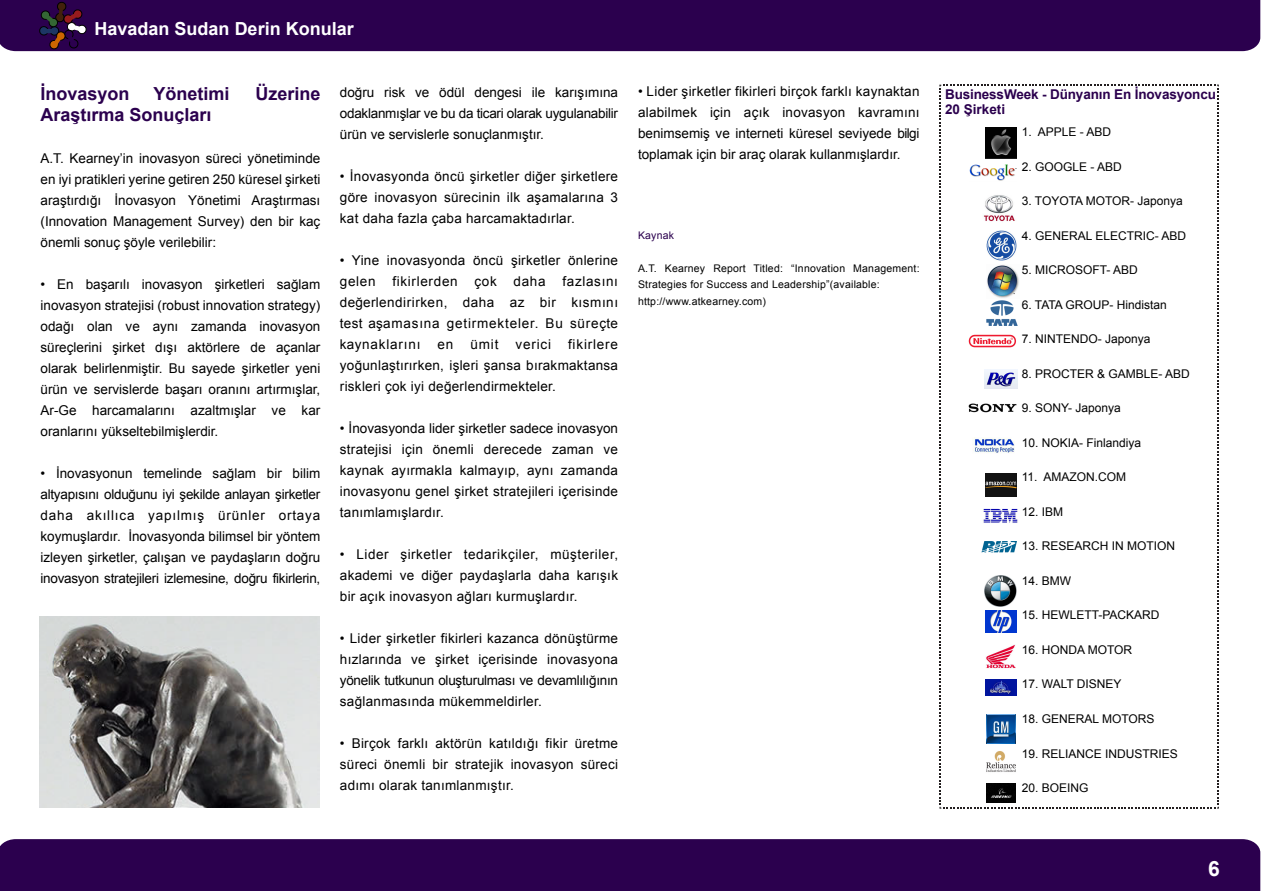
<style>
.page{position:relative;width:1261px;height:891px;background:#fff}
.page>*{position:absolute;margin:0;border:0;box-sizing:border-box;transform-origin:0 0}
.t1{font:700 21px "Arial";color:#fff}
.t2{font:700 18px "Arial";color:#2b004e}
.t3{font:700 18px "Arial";color:#fff}
.t4{font:13.5px/21px "Arial";letter-spacing:.02em;color:#000;text-align:justify}
.t5{font:700 13.5px/15px "Arial";letter-spacing:-.01em;color:#2b004e}
.t6{font:12px "Arial";color:#000}
.t7{font:10.5px/16.5px "Arial";letter-spacing:.02em;color:#000}
.t8{font:10.5px "Arial";letter-spacing:.02em;color:#2b004e}
</style>
<div class="page">
<img style="left:39px;top:616px;width:280px;height:192px">
<div style="left:0;top:839px;width:1260px;height:52px;background:#2b004e"></div>
<div style="left:0;top:0;width:1260px;height:51px;background:#2b004e"></div>
<svg style="left:39px;top:1px;width:48px;height:49px;background:#3b1843"></svg>
<svg style="left:939px;top:85px;width:280px;height:723px"></svg>
<img style="left:985px;top:128px;width:31px;height:30px">
<img style="left:969px;top:162px;width:47px;height:20px">
<img style="left:983px;top:194px;width:34px;height:28px">
<img style="left:986px;top:230px;width:30px;height:31px">
<img style="left:986px;top:265px;width:33px;height:33px">
<img style="left:981px;top:541px;width:35px;height:12px">
<img style="left:985px;top:300px;width:33px;height:27px">
<img style="left:969px;top:333px;width:47px;height:15px">
<img style="left:984px;top:369px;width:33px;height:19px">
<img style="left:969px;top:431px;width:50px;height:30px">
<img style="left:985px;top:473px;width:31px;height:24px">
<img style="left:985px;top:575px;width:31px;height:32px">
<img style="left:985px;top:610px;width:31px;height:22px">
<img style="left:986px;top:644px;width:30px;height:25px">
<img style="left:985px;top:679px;width:31px;height:17px">
<img style="left:986px;top:714px;width:29px;height:29px">
<img style="left:985px;top:748px;width:31px;height:26px">
<img style="left:986px;top:783px;width:30px;height:20px">
<p class="t3" style="left:95px;top:17px;width:261px">Havadan Sudan Derin Konular</p>
<p class="t2" style="left:41px;top:82px;width:91px">İnovasyon</p>
<p class="t2" style="left:154px;top:82px;width:78px">Yönetimi</p>
<p class="t2" style="left:255px;top:82px;width:67px">Üzerine</p>
<p class="t2" style="left:41px;top:103px;width:173px">Araştırma Sonuçları</p>
<p class="t4" style="left:41px;top:148px;width:281px">A.T. Kearney’in inovasyon süreci yönetiminde en iyi pratikleri yerine getiren 250 küresel şirketi araştırdığı İnovasyon Yönetimi Araştırması (Innovation Management Survey) den bir kaç önemli sonuç şöyle verilebilir:</p>
<p class="t4" style="left:41px;top:274px;width:281px">• En başarılı inovasyon şirketleri sağlam inovasyon stratejisi (robust innovation strategy) odağı olan ve aynı zamanda inovasyon süreçlerini şirket dışı aktörlere de açanlar olarak belirlenmiştir. Bu sayede şirketler yeni ürün ve servislerde başarı oranını artırmışlar, Ar-Ge harcamalarını azaltmışlar ve kar oranlarını yükseltebilmişlerdir.</p>
<p class="t4" style="left:41px;top:463px;width:281px">• İnovasyonun temelinde sağlam bir bilim altyapısını olduğunu iyi şekilde anlayan şirketler daha akıllıca yapılmış ürünler ortaya koymuşlardır. İnovasyonda bilimsel bir yöntem izleyen şirketler, çalışan ve paydaşların doğru inovasyon stratejileri izlemesine, doğru fikirlerin,</p>
<p class="t4" style="left:340px;top:82px;width:280px">doğru risk ve ödül dengesi ile karışımına odaklanmışlar ve bu da ticari olarak uygulanabilir ürün ve servislerle sonuçlanmıştır.</p>
<p class="t4" style="left:340px;top:166px;width:280px">• İnovasyonda öncü şirketler diğer şirketlere göre inovasyon sürecinin ilk aşamalarına 3 kat daha fazla çaba harcamaktadırlar.</p>
<p class="t4" style="left:340px;top:250px;width:280px">• Yine inovasyonda öncü şirketler önlerine gelen fikirlerden çok daha fazlasını değerlendirirken, daha az bir kısmını test aşamasına getirmekteler. Bu süreçte kaynaklarını</p>
<p class="t4" style="left:340px;top:334px;width:280px;text-indent:228px">fikirlere yoğunlaştırırken, işleri şansa bırakmaktansa riskleri çok iyi değerlendirmekteler.</p>
<p class="t4" style="left:340px;top:418px;width:280px">• İnovasyonda lider şirketler sadece inovasyon stratejisi için önemli derecede zaman ve kaynak ayırmakla kalmayıp, aynı zamanda inovasyonu genel şirket stratejileri içerisinde tanımlamışlardır.</p>
<p class="t4" style="left:340px;top:544px;width:280px">• Lider şirketler tedarikçiler, müşteriler, akademi ve diğer paydaşlarla daha karışık bir açık inovasyon ağları kurmuşlardır.</p>
<p class="t4" style="left:340px;top:628px;width:280px">• Lider şirketler fikirleri kazanca dönüştürme hızlarında ve şirket içerisinde inovasyona yönelik tutkunun oluşturulması ve devamlılığının sağlanmasında mükemmeldirler.</p>
<p class="t4" style="left:340px;top:733px;width:280px">• Birçok farklı aktörün katıldığı fikir üretme süreci önemli bir stratejik inovasyon süreci adımı olarak tanımlanmıştır.</p>
<p class="t4" style="left:438px;top:334px;width:17px">en</p>
<p class="t4" style="left:470px;top:334px;width:29px">ümit</p>
<p class="t4" style="left:515px;top:334px;width:37px">verici</p>
<p class="t4" style="left:638px;top:81px;width:283px">• Lider şirketler fikirleri birçok farklı kaynaktan alabilmek için açık inovasyon kavramını benimsemiş ve interneti küresel seviyede bilgi toplamak için bir araç olarak kullanmışlardır.</p>
<p class="t8" style="left:638px;top:228px;width:38px">Kaynak</p>
<p class="t7" style="left:638px;top:260px;width:283px">A.T. Kearney Report Titled: “Innovation Management:<br>Strategies for Success and Leadership”(available: http://www.atkearney.com)</p>
<p class="t5" style="left:945px;top:87px;width:272px">BusinessWeek - Dünyanın En İnovasyoncu<br>20 Şirketi</p>
<p class="t6" style="left:1022px;top:124px;width:91px">1. APPLE - ABD</p>
<p class="t6" style="left:1022px;top:159px;width:102px">2. GOOGLE - ABD</p>
<p class="t6" style="left:1022px;top:193px;width:163px">3. TOYOTA MOTOR- Japonya</p>
<p class="t6" style="left:1022px;top:228px;width:166px">4. GENERAL ELECTRIC- ABD</p>
<p class="t6" style="left:1022px;top:262px;width:118px">5. MICROSOFT- ABD</p>
<p class="t6" style="left:1022px;top:297px;width:147px">6. TATA GROUP- Hindistan</p>
<p class="t6" style="left:1022px;top:331px;width:130px">7. NINTENDO- Japonya</p>
<p class="t6" style="left:1022px;top:366px;width:170px">8. PROCTER &amp; GAMBLE- ABD</p>
<p class="t6" style="left:1022px;top:400px;width:100px">9. SONY- Japonya</p>
<p class="t6" style="left:1022px;top:435px;width:121px">10. NOKIA- Finlandiya</p>
<p class="t6" style="left:1022px;top:469px;width:106px">11. AMAZON.COM</p>
<p class="t6" style="left:1022px;top:504px;width:43px">12. IBM</p>
<p class="t6" style="left:1022px;top:538px;width:155px">13. RESEARCH IN MOTION</p>
<p class="t6" style="left:1022px;top:573px;width:51px">14. BMW</p>
<p class="t6" style="left:1022px;top:607px;width:139px">15. HEWLETT-PACKARD</p>
<p class="t6" style="left:1022px;top:642px;width:112px">16. HONDA MOTOR</p>
<p class="t6" style="left:1022px;top:676px;width:101px">17. WALT DISNEY</p>
<p class="t6" style="left:1022px;top:711px;width:134px">18. GENERAL MOTORS</p>
<p class="t6" style="left:1022px;top:745px;width:158px">19. RELIANCE INDUSTRIES</p>
<p class="t6" style="left:1022px;top:780px;width:68px">20. BOEING</p>
<p class="t1" style="left:1208px;top:854px;width:13px">6</p>
</div>
